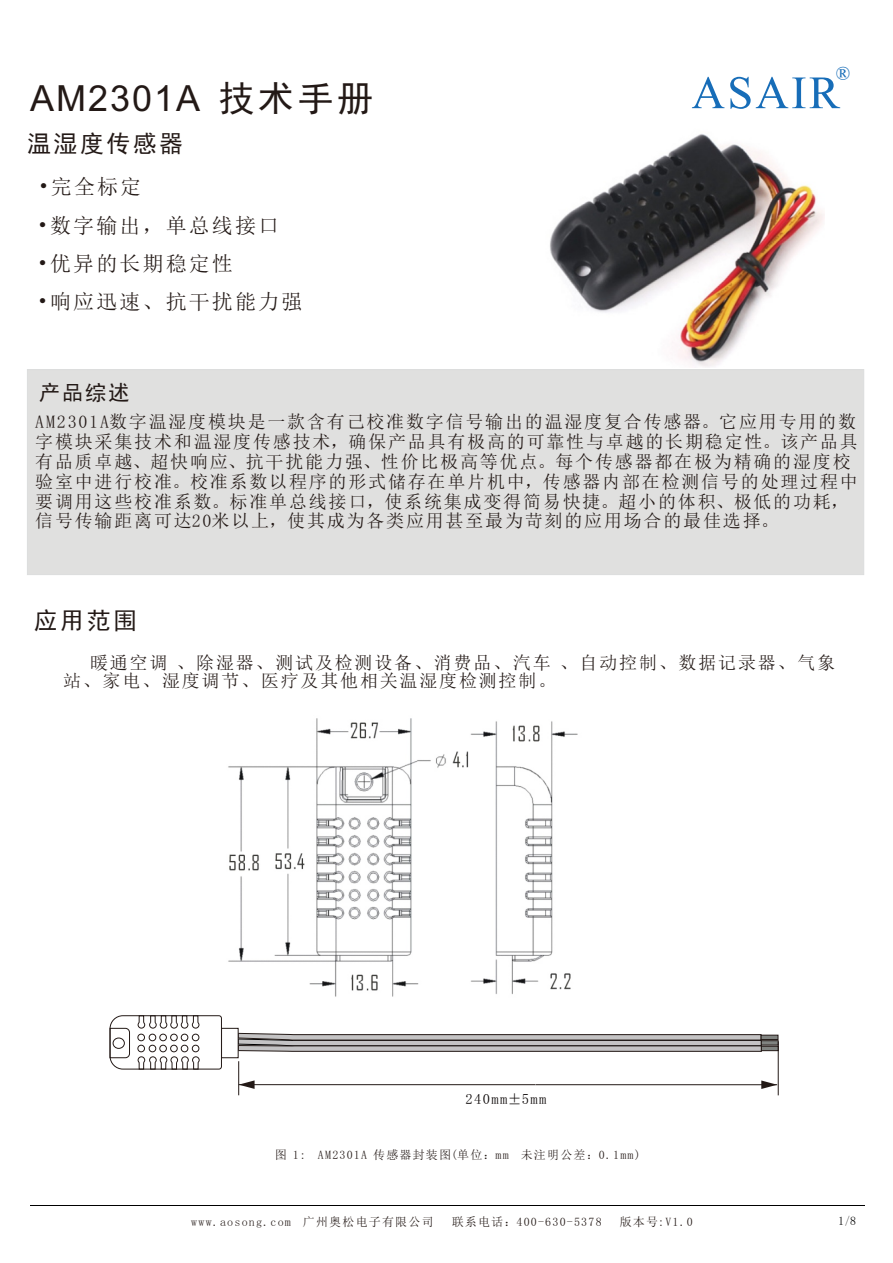
<style>
.page{position:relative;width:893px;height:1263px;background:#fff}
.page>*{position:absolute;margin:0;border:0;box-sizing:border-box;transform-origin:0 0}
.t1{font:70.2px "Angsana New";letter-spacing:.035em;color:#176db8}
.t2{font:36px "Arial";letter-spacing:.055em;color:#231916}
.t3{font:26.25px "Sim Sun";color:#176db8}
.t4{font:24px "Sim Hei";letter-spacing:.1em;color:#231916}
.t5{font:21px "Sim Sun";letter-spacing:.1em;color:#231916}
.t6{font:21px "Sim Hei";color:#231916}
.t7{font:18px/19.8px "Sim Sun";letter-spacing:.1em;color:#231916}
.t8{font:14.55px "Sim Sun";letter-spacing:.1em;color:#060101}
.t9{font:12px "Sim Sun";letter-spacing:.1em;color:#231916}
.t10{font:12px "Sim Sun";color:#000}
.s1{font-family:"Sim Hei"}
</style>
<div class="page">
<div style="left:27px;top:369px;width:837px;height:206px;background:#e0e0df"></div>
<hr style="left:30px;top:1205px;width:834px;height:1px;background:#000">
<img style="left:228px;top:718px;width:350px;height:279px">
<img style="left:550px;top:134px;width:274px;height:233px">
<hr style="left:778px;top:1042px;width:1px;height:53px;background:#231916">
<hr style="left:238px;top:1061px;width:1px;height:34px;background:#231916">
<hr style="left:536px;top:1084px;width:241px;height:1px;background:#231916">
<svg style="left:761px;top:1080px;width:16px;height:9px"></svg>
<hr style="left:239px;top:1084px;width:296px;height:1px;background:#231916">
<svg style="left:239px;top:1080px;width:16px;height:9px"></svg>
<svg style="left:109px;top:1015px;width:670px;height:55px"></svg>
<h2 class="t2" style="left:30px;top:85px;width:344px">AM2301A <span class="s1">技术手册</span></h2>
<h3 class="t4" style="left:27px;top:131px;width:157px">温湿度传感器</h3>
<p class="t5" style="left:38px;top:176px;width:104px">•完全标定</p>
<p class="t5" style="left:38px;top:215px;width:243px">•数字输出，单总线接口</p>
<p class="t5" style="left:38px;top:253px;width:197px">•优异的长期稳定性</p>
<p class="t5" style="left:38px;top:291px;width:266px">•响应迅速、抗干扰能力强</p>
<p class="t6" style="left:39px;top:382px;width:92px">产品综述</p>
<h3 class="t3" style="left:836px;top:61px;width:15px">®</h3>
<h1 class="t1" style="left:692px;top:43px;width:150px">ASAIR</h1>
<p class="t7" style="left:35px;top:412px;width:824px">AM2301A数字温湿度模块是一款含有己校准数字信号输出的温湿度复合传感器。它应用专用的数字模块采集技术和温湿度传感技术，确保产品具有极高的可靠性与卓越的长期稳定性。该产品具有品质卓越、超快响应、抗干扰能力强、性价比极高等优点。每个传感器都在极为精确的湿度校验室中进行校准。校准系数以程序的形式储存在单片机中，传感器内部在检测信号的处理过程中要调用这些校准系数。标准单总线接口，使系统集成变得简易快捷。超小的体积、极低的功耗，信号传输距离可达20米以上，使其成为各类应用甚至最为苛刻的应用场合的最佳选择。</p>
<h3 class="t4" style="left:34px;top:609px;width:105px">应用范围</h3>
<p class="t7" style="left:63px;top:653px;width:774px;line-height:18px;text-indent:27px">暖通空调 、除湿器、测试及检测设备、消费品、汽车 、自动控制、数据记录器、气象站、家电、湿度调节、医疗及其他相关温湿度检测控制。</p>
<p class="t8" style="left:465px;top:1092px;width:83px">240mm±5mm</p>
<p class="t9" style="left:275px;top:1149px;width:367px">图 1: AM2301A 传感器封装图(单位：mm 未注明公差：0.1mm)</p>
<p class="t9" style="left:191px;top:1216px;width:244px">www.aosong.com 广州奥松电子有限公司</p>
<p class="t9" style="left:452px;top:1216px;width:151px">联系电话：400-630-5378</p>
<p class="t9" style="left:620px;top:1216px;width:75px">版本号:V1.0</p>
<p class="t10" style="left:838px;top:1215px;width:20px">1/8</p>
</div>
